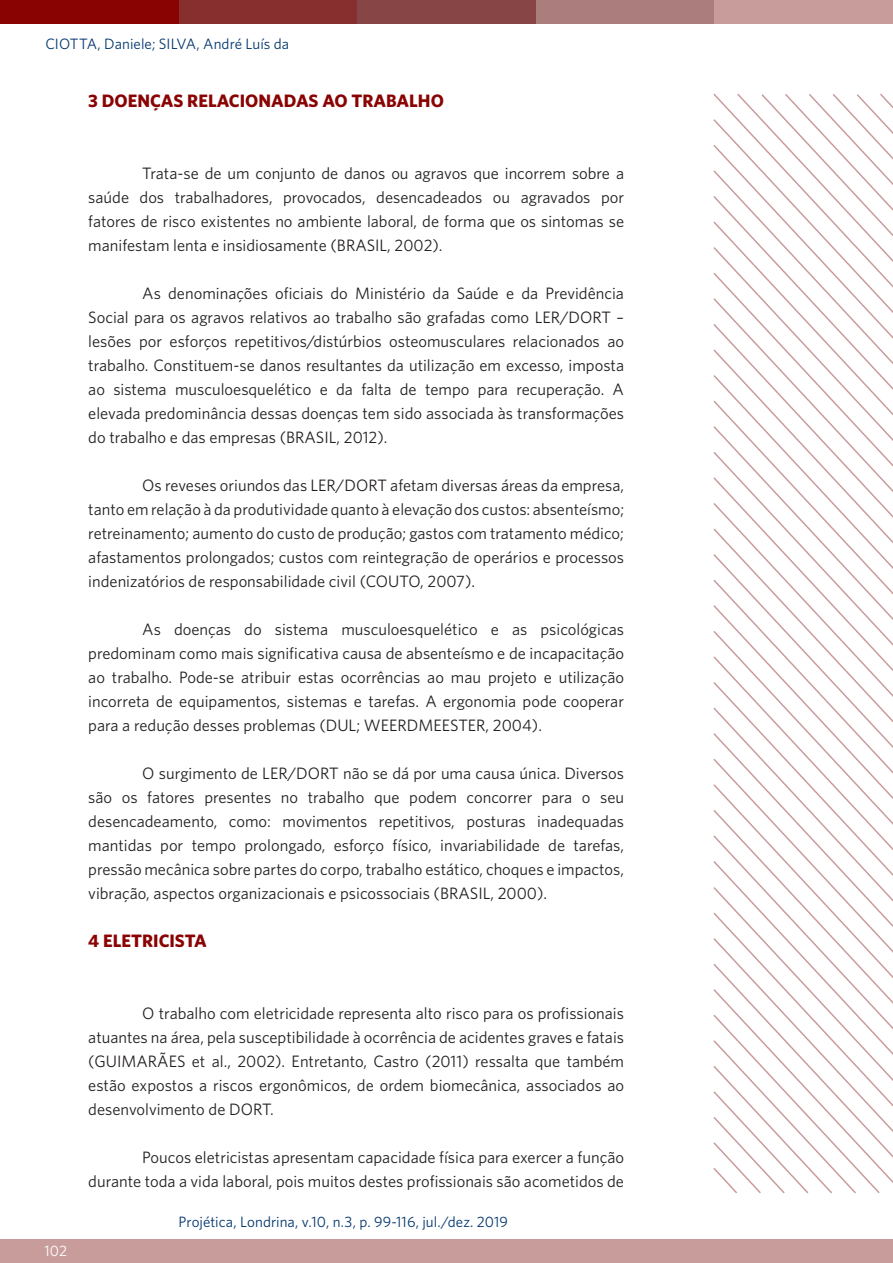
<style>
.page{position:relative;width:893px;height:1263px;background:#fff}
.page>*{position:absolute;margin:0;border:0;box-sizing:border-box;transform-origin:0 0}
.t1{font:700 18px "Whitney";color:#8a0303}
.t2{font:16.5px/24px "Whitney";color:#231f20;text-align:justify}
.cabecalho{font:15px "Whitney";color:#02366e}
.t3{font:15px "Whitney";color:#fff}
</style>
<div class="page">
<svg style="left:713px;top:450px;width:180px;height:26px"></svg>
<svg style="left:713px;top:476px;width:180px;height:25px"></svg>
<svg style="left:713px;top:501px;width:180px;height:26px"></svg>
<svg style="left:713px;top:527px;width:180px;height:25px"></svg>
<svg style="left:713px;top:552px;width:180px;height:26px"></svg>
<svg style="left:713px;top:578px;width:180px;height:26px"></svg>
<svg style="left:713px;top:604px;width:180px;height:25px"></svg>
<svg style="left:713px;top:629px;width:180px;height:26px"></svg>
<svg style="left:713px;top:655px;width:180px;height:25px"></svg>
<svg style="left:713px;top:680px;width:180px;height:26px"></svg>
<svg style="left:713px;top:706px;width:180px;height:25px"></svg>
<svg style="left:713px;top:731px;width:180px;height:26px"></svg>
<svg style="left:713px;top:757px;width:180px;height:26px"></svg>
<svg style="left:713px;top:783px;width:180px;height:25px"></svg>
<svg style="left:713px;top:808px;width:180px;height:26px"></svg>
<svg style="left:713px;top:834px;width:180px;height:25px"></svg>
<svg style="left:713px;top:859px;width:180px;height:26px"></svg>
<svg style="left:736px;top:93px;width:157px;height:360px"></svg>
<svg style="left:713px;top:885px;width:180px;height:26px"></svg>
<svg style="left:713px;top:911px;width:180px;height:25px"></svg>
<svg style="left:713px;top:936px;width:180px;height:26px"></svg>
<svg style="left:713px;top:962px;width:180px;height:232px"></svg>
<div style="left:536px;top:0;width:178px;height:23px;background:#ab7d7d"></div>
<div style="left:714px;top:0;width:179px;height:23px;background:#c99c9c"></div>
<div style="left:0;top:1239px;width:893px;height:24px;background:#c99c9c"></div>
<div style="left:357px;top:0;width:179px;height:23px;background:#874545"></div>
<div style="left:179px;top:0;width:178px;height:23px;background:#872e2e"></div>
<div style="left:0;top:0;width:179px;height:23px;background:#8a0303"></div>
<p class="cabecalho" style="left:45px;top:34px;width:245px">CIOTTA, Daniele; SILVA, André Luís da</p>
<p class="t1" style="left:88px;top:89px;width:357px">3 DOENÇAS RELACIONADAS AO TRABALHO</p>
<p class="t2" style="left:88px;top:161px;width:537px;text-indent:54px">Trata-se de um conjunto de danos ou agravos que incorrem sobre a saúde dos trabalhadores, provocados, desencadeados ou agravados por fatores de risco existentes no ambiente laboral, de forma que os sintomas se manifestam lenta e insidiosamente (BRASIL, 2002).</p>
<p class="t2" style="left:88px;top:281px;width:537px;text-indent:54px">As denominações oficiais do Ministério da Saúde e da Previdência Social para os agravos relativos ao trabalho são grafadas como LER/DORT – lesões por esforços repetitivos/distúrbios osteomusculares relacionados ao trabalho. Constituem-se danos resultantes da utilização em excesso, imposta ao sistema musculoesquelético e da falta de tempo para recuperação. A elevada predominância dessas doenças tem sido associada às transformações do trabalho e das empresas (BRASIL, 2012).</p>
<p class="t2" style="left:88px;top:473px;width:537px;text-indent:54px">Os reveses oriundos das LER/DORT afetam diversas áreas da empresa, tanto em relação à da produtividade quanto à elevação dos custos: absenteísmo; retreinamento; aumento do custo de produção; gastos com tratamento médico; afastamentos prolongados; custos com reintegração de operários e processos indenizatórios de responsabilidade civil (COUTO, 2007).</p>
<p class="t2" style="left:88px;top:617px;width:537px;text-indent:54px">As doenças do sistema musculoesquelético e as psicológicas predominam como mais significativa causa de absenteísmo e de incapacitação ao trabalho. Pode-se atribuir estas ocorrências ao mau projeto e utilização incorreta de equipamentos, sistemas e tarefas. A ergonomia pode cooperar para a redução desses problemas (DUL; WEERDMEESTER, 2004).</p>
<p class="t2" style="left:88px;top:761px;width:537px;text-indent:54px">O surgimento de LER/DORT não se dá por uma causa única. Diversos são os fatores presentes no trabalho que podem concorrer para o seu desencadeamento, como: movimentos repetitivos, posturas inadequadas mantidas por tempo prolongado, esforço físico, invariabilidade de tarefas, pressão mecânica sobre partes do corpo, trabalho estático, choques e impactos, vibração, aspectos organizacionais e psicossociais (BRASIL, 2000).</p>
<p class="t1" style="left:88px;top:929px;width:120px">4 ELETRICISTA</p>
<p class="t3" style="left:45px;top:1241px;width:24px">102</p>
<p class="t2" style="left:88px;top:1001px;width:537px;text-indent:54px">O trabalho com eletricidade representa alto risco para os profissionais atuantes na área, pela susceptibilidade à ocorrência de acidentes graves e fatais (GUIMARÃES et al., 2002). Entretanto, Castro (2011) ressalta que também estão expostos a riscos ergonômicos, de ordem biomecânica, associados ao desenvolvimento de DORT.</p>
<p class="t2" style="left:88px;top:1145px;width:537px;text-align:right">Poucos eletricistas apresentam capacidade física para exercer a função durante toda a vida laboral, pois muitos destes profissionais são acometidos de</p>
<p class="cabecalho" style="left:179px;top:1212px;width:331px">Projética, Londrina, v.10, n.3, p. 99-116, jul./dez. 2019</p>
</div>
